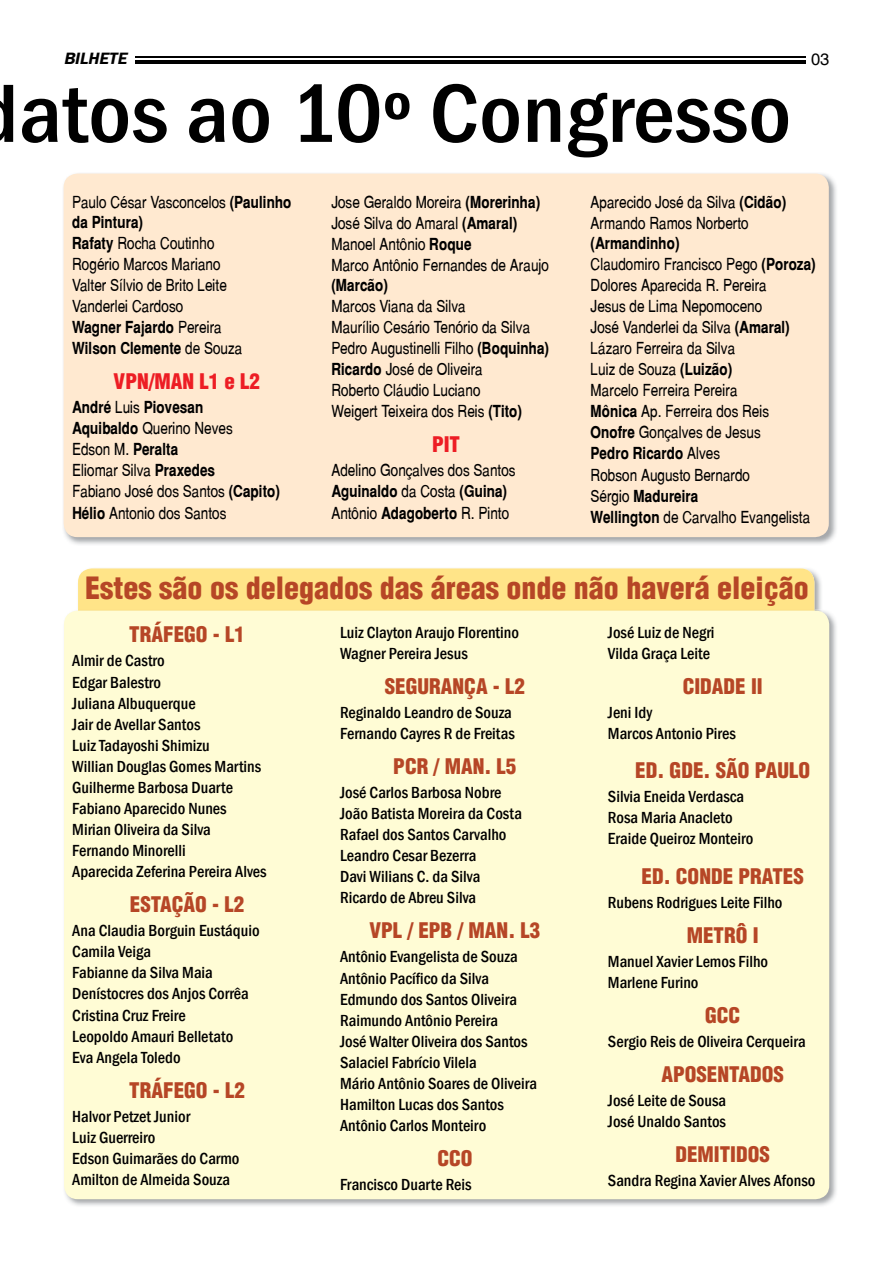
<style>
.page{position:relative;width:893px;height:1263px;background:#fff}
.page>*{position:absolute;margin:0;border:0;box-sizing:border-box;transform-origin:0 0}
.t1{font:500 condensed 85.5px "Franklin Gothic";color:#000;scale:1.1 1}
.t2{font:30px "Switzerland Cond Black Plain";color:#b64626}
.t3{font:21px "Switzerland Cond Black Plain";color:#b64626}
.t4{font:21px "Switzerland Cond Black Plain";color:#ed1d24}
.t5{font:500 condensed 16.5px/21px "Franklin Gothic";color:#000}
.t6{font:16.5px/21px "Switzerland Narrow Plain";color:#000}
.t7{font:700 16.5px/21px "Switzerland Narrow";color:#000}
.t8{font:italic 700 16.5px "Frankfurt Gothic";color:#000}
.t9{font:16.5px "Switzerland Plain";color:#000}
.s1{font-family:"Switzerland Narrow";font-weight:700}
.s2{font-family:"Switzerland Narrow Plain";font-weight:400}
</style>
<div class="page">
<div style="left:78px;top:568px;width:736px;height:58px;background:#ffe488;border-radius:14px"></div>
<img style="left:63px;top:173px;width:773px;height:372px">
<div style="left:64px;top:174px;width:765px;height:363px;background:#ffe9d0;border-radius:14px"></div>
<img style="left:64px;top:609px;width:772px;height:597px">
<img style="left:78px;top:609px;width:736px;height:2px">
<div style="left:64px;top:611px;width:765px;height:588px;background:#fffcd5;border-radius:14px"></div>
<hr style="left:136px;top:56px;width:670px;height:2px;background:#000">
<hr style="left:136px;top:60px;width:670px;height:4px;background:#000">
<p class="t8" style="left:64px;top:48px;width:65px">BILHETE</p>
<p class="t9" style="left:811px;top:49px;width:20px">03</p>
<h1 class="t1" style="left:19px;top:57px;width:704px">atos ao 10º Congresso</h1>
<p class="t6" style="left:72px;top:191px;width:221px">Paulo César Vasconcelos <span class="s1">(Paulinho</span></p>
<p class="t7" style="left:72px;top:211px;width:72px">da Pintura)</p>
<p class="t6" style="left:72px;top:232px;width:156px"><span class="s1">Rafaty</span> Rocha Coutinho<br>Rogério Marcos Mariano<br>Valter Sílvio de Brito Leite<br>Vanderlei Cardoso</p>
<p class="t7" style="left:72px;top:316px;width:172px">Wagner Fajardo <span class="s2">Pereira<br></span>Wilson Clemente <span class="s2">de Souza</span></p>
<p class="t4" style="left:114px;top:368px;width:148px">VPN/MAN L1 e L2</p>
<p class="t7" style="left:72px;top:397px;width:133px">André <span class="s2">Luis</span> Piovesan</p>
<p class="t6" style="left:72px;top:418px;width:209px"><span class="s1">Aquibaldo</span> Querino Neves<br>Edson M. <span class="s1">Peralta<br></span>Eliomar Silva <span class="s1">Praxedes<br></span>Fabiano José dos Santos <span class="s1">(Capito)<br>Hélio</span> Antonio dos Santos</p>
<p class="t6" style="left:331px;top:191px;width:219px">Jose Geraldo Moreira <span class="s1">(Morerinha)<br></span>José Silva do Amaral <span class="s1">(Amaral)<br></span>Manoel Antônio <span class="s1">Roque<br></span>Marco Antônio Fernandes de Araujo</p>
<p class="t7" style="left:331px;top:274px;width:58px">(Marcão)</p>
<p class="t6" style="left:331px;top:295px;width:219px">Marcos Viana da Silva<br>Maurílio Cesário Tenório da Silva<br>Pedro Augustinelli Filho <span class="s1">(Boquinha)<br>Ricardo</span> José de Oliveira<br>Roberto Cláudio Luciano<br>Weigert Teixeira dos Reis <span class="s1">(Tito)</span></p>
<p class="t4" style="left:432px;top:431px;width:30px">PIT</p>
<p class="t6" style="left:331px;top:460px;width:186px">Adelino Gonçalves dos Santos</p>
<p class="t7" style="left:331px;top:481px;width:177px">Aguinaldo <span class="s2">da Costa</span> (Guina)</p>
<p class="t6" style="left:331px;top:502px;width:179px">Antônio <span class="s1">Adagoberto</span> R. Pinto</p>
<p class="t6" style="left:591px;top:191px;width:197px">Aparecido José da Silva <span class="s1">(Cidão)<br></span>Armando Ramos Norberto</p>
<p class="t7" style="left:591px;top:232px;width:91px">(Armandinho)</p>
<p class="t6" style="left:591px;top:253px;width:227px">Claudomiro Francisco Pego <span class="s1">(Poroza)<br></span>Dolores Aparecida R. Pereira<br>Jesus de Lima Nepomoceno<br>José Vanderlei da Silva <span class="s1">(Amaral)<br></span>Lázaro Ferreira da Silva<br>Luiz de Souza <span class="s1">(Luizão)<br></span>Marcelo Ferreira Pereira<br><span class="s1">Mônica</span> Ap. Ferreira dos Reis<br><span class="s1">Onofre</span> Gonçalves de Jesus</p>
<p class="t7" style="left:591px;top:443px;width:131px">Pedro Ricardo <span class="s2">Alves</span></p>
<p class="t6" style="left:591px;top:464px;width:161px">Robson Augusto Bernardo</p>
<p class="t7" style="left:591px;top:485px;width:109px"><span class="s2">Sérgio</span> Madureira</p>
<p class="t6" style="left:591px;top:506px;width:221px"><span class="s1">Wellington</span> de Carvalho Evangelista</p>
<h2 class="t2" style="left:85px;top:569px;width:725px">Estes são os delegados das áreas onde não haverá eleição</h2>
<p class="t3" style="left:129px;top:622px;width:117px">TRÁFEGO - L1</p>
<p class="t5" style="left:72px;top:650px;width:196px">Almir de Castro<br>Edgar Balestro<br>Juliana Albuquerque<br>Jair de Avellar Santos<br>Luiz Tadayoshi Shimizu<br>Willian Douglas Gomes Martins<br>Guilherme Barbosa Duarte<br>Fabiano Aparecido Nunes<br>Mirian Oliveira da Silva<br>Fernando Minorelli<br>Aparecida Zeferina Pereira Alves</p>
<p class="t3" style="left:130px;top:891px;width:116px">ESTAÇÃO - L2</p>
<p class="t5" style="left:72px;top:920px;width:189px">Ana Claudia Borguin Eustáquio<br>Camila Veiga<br>Fabianne da Silva Maia<br>Denístocres dos Anjos Corrêa<br>Cristina Cruz Freire<br>Leopoldo Amauri Belletato<br>Eva Angela Toledo</p>
<p class="t3" style="left:129px;top:1077px;width:117px">TRÁFEGO - L2</p>
<p class="t5" style="left:72px;top:1106px;width:169px">Halvor Petzet Junior<br>Luiz Guerreiro<br>Edson Guimarães do Carmo<br>Amilton de Almeida Souza</p>
<p class="t5" style="left:340px;top:622px;width:180px">Luiz Clayton Araujo Florentino<br>Wagner Pereira Jesus</p>
<p class="t3" style="left:385px;top:673px;width:142px">SEGURANÇA - L2</p>
<p class="t5" style="left:340px;top:702px;width:176px">Reginaldo Leandro de Souza<br>Fernando Cayres R de Freitas</p>
<p class="t3" style="left:393px;top:753px;width:125px">PCR / MAN. L5</p>
<p class="t5" style="left:340px;top:782px;width:183px">José Carlos Barbosa Nobre<br>João Batista Moreira da Costa<br>Rafael dos Santos Carvalho<br>Leandro Cesar Bezerra<br>Davi Wilians C. da Silva<br>Ricardo de Abreu Silva</p>
<p class="t3" style="left:369px;top:917px;width:172px">VPL / EPB / MAN. L3</p>
<p class="t5" style="left:340px;top:946px;width:198px">Antônio Evangelista de Souza<br>Antônio Pacífico da Silva<br>Edmundo dos Santos Oliveira<br>Raimundo Antônio Pereira<br>José Walter Oliveira dos Santos<br>Salaciel Fabrício Vilela<br>Mário Antônio Soares de Oliveira<br>Hamilton Lucas dos Santos<br>Antônio Carlos Monteiro</p>
<p class="t3" style="left:437px;top:1145px;width:37px">CCO</p>
<p class="t5" style="left:340px;top:1174px;width:133px">Francisco Duarte Reis</p>
<p class="t5" style="left:608px;top:622px;width:108px">José Luiz de Negri<br>Vilda Graça Leite</p>
<p class="t3" style="left:683px;top:673px;width:81px">CIDADE II</p>
<p class="t5" style="left:608px;top:702px;width:129px">Jeni Idy<br>Marcos Antonio Pires</p>
<p class="t3" style="left:635px;top:757px;width:176px">ED. GDE. SÃO PAULO</p>
<p class="t5" style="left:608px;top:786px;width:147px">Silvia Eneida Verdasca<br>Rosa Maria Anacleto<br>Eraide Queiroz Monteiro</p>
<p class="t3" style="left:641px;top:863px;width:164px">ED. CONDE PRATES</p>
<p class="t5" style="left:608px;top:891px;width:176px">Rubens Rodrigues Leite Filho</p>
<p class="t3" style="left:687px;top:922px;width:73px">METRÔ I</p>
<p class="t5" style="left:608px;top:950px;width:162px">Manuel Xavier Lemos Filho<br>Marlene Furino</p>
<p class="t3" style="left:705px;top:1002px;width:37px">GCC</p>
<p class="t5" style="left:608px;top:1031px;width:199px">Sergio Reis de Oliveira Cerqueira</p>
<p class="t3" style="left:661px;top:1061px;width:124px">APOSENTADOS</p>
<p class="t5" style="left:608px;top:1090px;width:120px">José Leite de Sousa<br>José Unaldo Santos</p>
<p class="t3" style="left:675px;top:1141px;width:96px">DEMITIDOS</p>
<p class="t5" style="left:608px;top:1170px;width:209px">Sandra Regina Xavier Alves Afonso</p>
</div>
